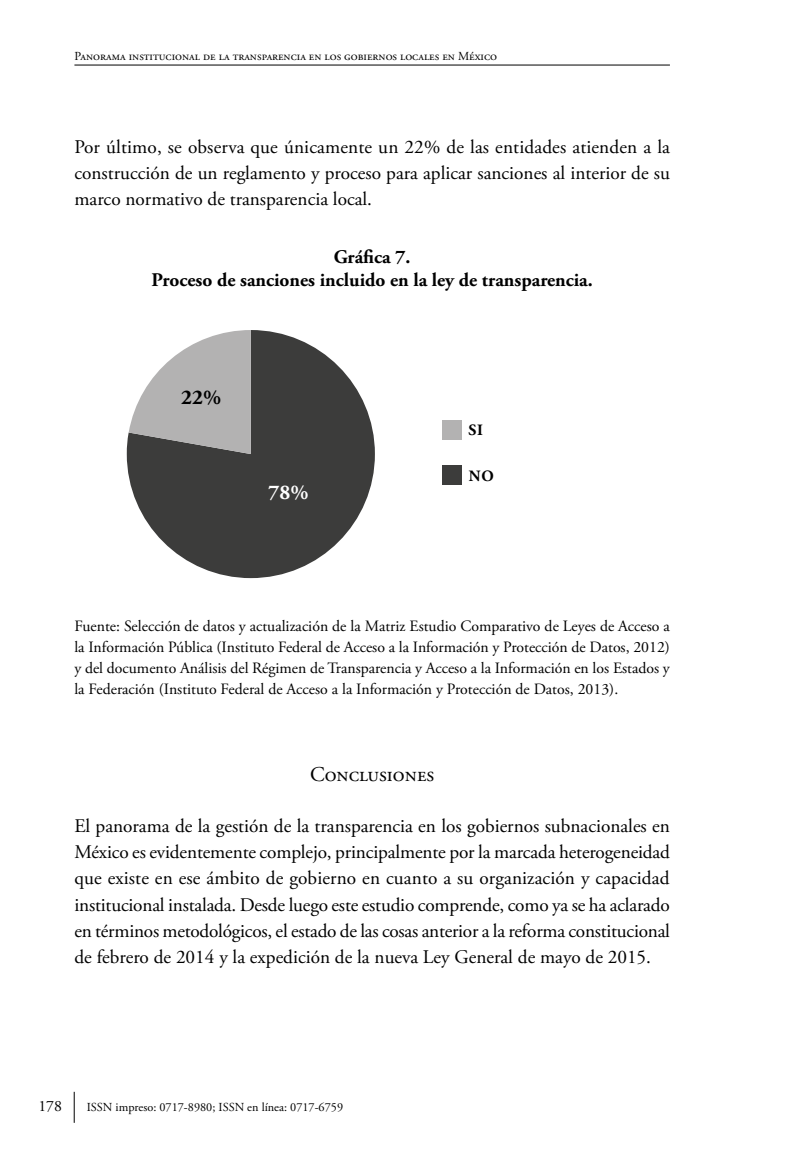
<style>
.page{position:relative;width:794px;height:1166px;background:#fff}
.page>*{position:absolute;margin:0;border:0;box-sizing:border-box;transform-origin:0 0}
.t1{font:21px "Adobe Garamond Pro";color:#000}
.t2{font:700 21px "Adobe Garamond Pro";color:#fff}
.t3{font:700 21px "Adobe Garamond Pro";color:#000}
.t4{font:19.25px/26.2px "Adobe Garamond Pro";letter-spacing:-.005em;color:#000;text-align:justify}
.t5{font:700 19.25px/22.8px "Adobe Garamond Pro";color:#000;text-align:center}
.t6{font:15.75px/21px "Adobe Garamond Pro";letter-spacing:-.01em;color:#000;text-align:justify}
.t7{font:700 15.75px "Adobe Garamond Pro";color:#000}
.t8{font:12.25px "Adobe Garamond Pro";color:#000}
</style>
<div class="page">
<hr style="left:74px;top:1092px;width:1px;height:31px;background:#000">
<hr style="left:74px;top:65px;width:596px;height:1px;background:#000">
<svg style="left:127px;top:330px;width:248px;height:248px;fill:#3c3c3b"></svg>
<svg style="left:129px;top:330px;width:122px;height:124px"></svg>
<div style="left:442px;top:420px;width:19px;height:20px;background:#b3b2b2"></div>
<div style="left:442px;top:465px;width:19px;height:20px;background:#3c3c3b"></div>
<p class="t8" style="left:74px;top:49px;width:424px">Panorama institucional de la transparencia en los gobiernos locales en México</p>
<p class="t4" style="left:74px;top:134px;width:597px">Por último, se observa que únicamente un 22% de las entidades atienden a la construcción de un reglamento y proceso para aplicar sanciones al interior de su marco normativo de transparencia local.</p>
<p class="t5" style="left:151px;top:246px;width:443px">Gráfica 7.<br>Proceso de sanciones incluido en la ley de transparencia.</p>
<p class="t3" style="left:181px;top:385px;width:42px">22%</p>
<p class="t2" style="left:268px;top:480px;width:42px">78%</p>
<p class="t7" style="left:468px;top:420px;width:16px">SI</p>
<p class="t7" style="left:469px;top:467px;width:26px">NO</p>
<p class="t6" style="left:74px;top:616px;width:597px">Fuente: Selección de datos y actualización de la Matriz Estudio Comparativo de Leyes de Acceso a la Información Pública (Instituto Federal de Acceso a la Información y Protección de Datos, 2012) y del documento Análisis del Régimen de Transparencia y Acceso a la Información en los Estados y la Federación (Instituto Federal de Acceso a la Información y Protección de Datos, 2013).</p>
<p class="t1" style="left:310px;top:761px;width:126px">Conclusiones</p>
<p class="t4" style="left:74px;top:813px;width:597px">El panorama de la gestión de la transparencia en los gobiernos subnacionales en México es evidentemente complejo, principalmente por la marcada heterogeneidad que existe en ese ámbito de gobierno en cuanto a su organización y capacidad institucional instalada. Desde luego este estudio comprende, como ya se ha aclarado en términos metodológicos, el estado de las cosas anterior a la reforma constitucional de febrero de 2014 y la expedición de la nueva Ley General de mayo de 2015.</p>
<p class="t6" style="left:38px;top:1096px;width:25px">178</p>
<p class="t8" style="left:87px;top:1100px;width:258px">ISSN impreso: 0717-8980; ISSN en línea: 0717-6759</p>
</div>
